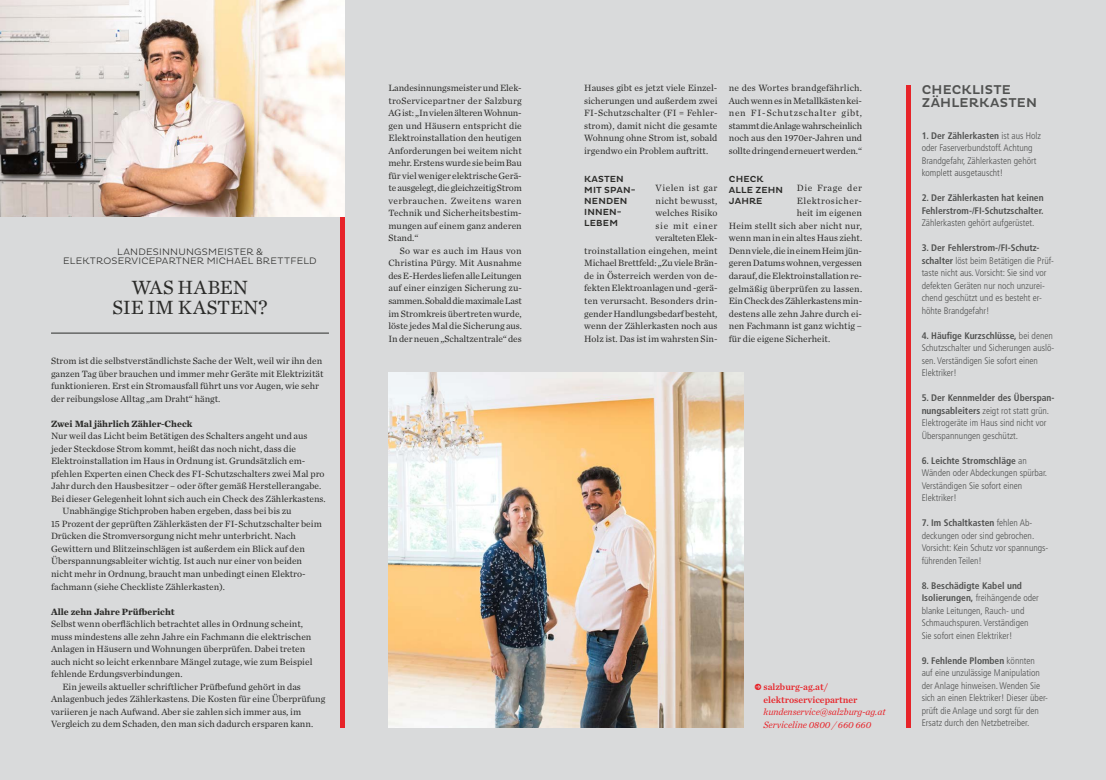
<style>
.page{position:relative;width:1106px;height:780px;background:#d9dadb}
.page>*{position:absolute;margin:0;border:0;box-sizing:border-box;transform-origin:0 0}
.t1{font:20px/20px "Chronicle Text G1";color:#2b2b29;text-align:center}
.t2{font:500 13px/13px "Pluto";letter-spacing:.015em;color:#515251}
.t3{font:9.5px/12.5px "Chronicle Text G1";color:#2b2b29;text-align:justify}
.t4{font:300 condensed 9.5px/12.5px "Frutiger";color:#515251}
.t5{font:300 9.5px/9.5px "Pluto";letter-spacing:.02em;color:#2b2b29;text-align:center}
.t6{font:700 condensed 9.5px/12.5px "Frutiger";color:#515251}
.t7{font:9.5px "Chronicle Text G1";letter-spacing:.02em;color:#2b2b29}
.t8{font:700 9.5px "Chronicle Text G1";color:#2b2b29}
.t9{font:italic 9.5px/12.5px "Chronicle Text G1";letter-spacing:-.005em;color:#e72329}
.t10{font:9.5px/12.5px "Chronicle Text G1 Semi";color:#e72329}
.t11{font:9.5px "Chronicle Text G1";letter-spacing:.05em;color:#2b2b29}
.t12{font:9.5px "Chronicle Text G1";letter-spacing:.06em;color:#2b2b29}
.t13{font:500 9px/11px "Pluto";letter-spacing:.015em;color:#2b2b29}
.s1{font-weight:700}
</style>
<div class="page">
<hr style="left:340px;top:85px;width:4px;height:642px;background:#e72329">
<img style="left:0;top:0;width:344px;height:217px">
<hr style="left:51px;top:333px;width:278px;height:1px;background:#2b2b29">
<hr style="left:906px;top:85px;width:4px;height:642px;background:#e72329">
<img style="left:388px;top:373px;width:355px;height:354px">
<p class="t5" style="left:63px;top:247px;width:255px">LANDESINNUNGSMEISTER &amp;<br>ELEKTROSERVICEPARTNER MICHAEL BRETTFELD</p>
<h1 class="t1" style="left:112px;top:276px;width:156px">WAS HABEN<br>SIE IM KASTEN?</h1>
<p class="t3" style="left:51px;top:354px;width:274px;text-align:left">Strom ist die selbstverständlichste Sache der Welt, weil wir ihn den ganzen Tag über brauchen und immer mehr Geräte mit Elektrizität funktionieren. Erst ein Stromausfall führt uns vor Augen, wie sehr der reibungslose Alltag „am Draht“ hängt.</p>
<p class="t8" style="left:51px;top:416px;width:143px">Zwei Mal jährlich Zähler-Check</p>
<p class="t3" style="left:51px;top:429px;width:258px">Nur weil das Licht beim Betätigen des Schalters angeht und aus</p>
<p class="t3" style="left:51px;top:442px;width:246px">jeder Steckdose Strom kommt, heißt das noch nicht, dass die</p>
<p class="t3" style="left:51px;top:454px;width:255px">Elektroinstallation im Haus in Ordnung ist. Grundsätzlich em-</p>
<p class="t3" style="left:51px;top:467px;width:275px">pfehlen Experten einen Check des FI-Schutzschalters zwei Mal pro</p>
<p class="t3" style="left:51px;top:479px;width:272px">Jahr durch den Hausbesitzer – oder öfter gemäß Herstellerangabe.</p>
<p class="t3" style="left:51px;top:492px;width:276px">Bei dieser Gelegenheit lohnt sich auch ein Check des Zählerkastens.</p>
<p class="t3" style="left:62px;top:504px;width:231px">Unabhängige Stichproben haben ergeben, dass bei bis zu</p>
<p class="t3" style="left:51px;top:517px;width:272px">15 Prozent der geprüften Zählerkästen der FI-Schutzschalter beim</p>
<p class="t3" style="left:51px;top:529px;width:246px">Drücken die Stromversorgung nicht mehr unterbricht. Nach</p>
<p class="t3" style="left:51px;top:542px;width:255px">Gewittern und Blitzeinschlägen ist außerdem ein Blick auf den</p>
<p class="t3" style="left:51px;top:554px;width:252px">Überspannungsableiter wichtig. Ist auch nur einer von beiden</p>
<p class="t3" style="left:51px;top:567px;width:256px">nicht mehr in Ordnung, braucht man unbedingt einen Elektro-</p>
<p class="t3" style="left:51px;top:579px;width:175px">fachmann (siehe Checkliste Zählerkasten).</p>
<p class="t8" style="left:51px;top:603px;width:125px">Alle zehn Jahre Prüfbericht</p>
<p class="t3" style="left:51px;top:617px;width:263px;text-align:left">Selbst wenn oberflächlich betrachtet alles in Ordnung scheint, muss mindestens alle zehn Jahre ein Fachmann die elektrischen Anlagen in Häusern und Wohnungen überprüfen. Dabei treten auch nicht so leicht erkennbare Mängel zutage, wie zum Beispiel fehlende Erdungsverbindungen.</p>
<p class="t3" style="left:51px;top:679px;width:276px;text-align:left;text-indent:11px">Ein jeweils aktueller schriftlicher Prüfbefund gehört in das Anlagenbuch jedes Zählerkastens. Die Kosten für eine Überprüfung variieren je nach Aufwand. Aber sie zahlen sich immer aus, im Vergleich zu dem Schaden, den man sich dadurch ersparen kann.</p>
<p class="t3" style="left:388px;top:81px;width:135px">Landesinnungsmeister und Elek&shy;troServicepartner der Salzburg AG ist: „In vielen älteren Wohnun&shy;gen und Häusern entspricht die Elektroinstallation den heutigen Anforderungen bei weitem nicht mehr. Erstens wurde sie beim Bau für viel weniger elektrische Gerä&shy;te ausgelegt, die gleichzeitig Strom verbrauchen. Zweitens waren Technik und Sicherheitsbestim&shy;mungen auf einem ganz anderen Stand.“</p>
<p class="t3" style="left:388px;top:244px;width:135px;text-indent:11px">So war es auch im Haus von Christina Pürgy. Mit Ausnahme des E-Herdes liefen alle Leitungen auf einer einzigen Sicherung zu&shy;sammen. Sobald die maximale Last im Stromkreis übertreten wurde, löste jedes Mal die Sicherung aus.<br>In der neuen „Schaltzentrale“ des</p>
<p class="t3" style="left:729px;top:81px;width:135px">ne des Wortes brandgefährlich.<br>Auch wenn es in Metallkästen kei&shy;nen FI-Schutzschalter gibt, stammt die Anlage wahrscheinlich noch aus den 1970er-Jahren und sollte dringend erneuert werden.“</p>
<p class="t12" style="left:797px;top:181px;width:67px">Die Frage der</p>
<p class="t11" style="left:797px;top:193px;width:67px">Elektrosicher-</p>
<p class="t3" style="left:797px;top:206px;width:67px">heit im eigenen</p>
<p class="t7" style="left:729px;top:218px;width:135px">Heim stellt sich aber nicht nur,</p>
<p class="t3" style="left:729px;top:231px;width:135px">wenn man in ein altes Haus zieht.</p>
<p class="t3" style="left:729px;top:244px;width:135px">Denn viele, die in einem Heim jün-</p>
<p class="t3" style="left:729px;top:256px;width:135px">geren Datums wohnen, vergessen</p>
<p class="t3" style="left:729px;top:269px;width:135px">darauf, die Elektroinstallation re-</p>
<p class="t7" style="left:729px;top:281px;width:135px">gelmäßig überprüfen zu lassen.</p>
<p class="t3" style="left:729px;top:294px;width:135px">Ein Check des Zählerkastens min-</p>
<p class="t3" style="left:729px;top:306px;width:135px">destens alle zehn Jahre durch ei-</p>
<p class="t3" style="left:729px;top:319px;width:135px">nen Fachmann ist ganz wichtig –</p>
<p class="t3" style="left:729px;top:331px;width:103px">für die eigene Sicherheit.</p>
<p class="t3" style="left:584px;top:81px;width:135px">Hauses gibt es jetzt viele Einzel&shy;sicherungen und außerdem zwei FI-Schutzschalter (FI = Fehler&shy;strom), damit nicht die gesamte Wohnung ohne Strom ist, sobald irgendwo ein Problem auftritt.</p>
<p class="t3" style="left:584px;top:181px;width:135px;text-align:right">Vielen ist gar<br>nicht bewusst,<br>welches Risiko<br>sie mit einer<br>veralteten Elek-<br>troinstallation eingehen, meint<br>Michael Brettfeld: „Zu viele Brän&shy;de in Österreich werden von de&shy;fekten Elektroanlagen und -gerä&shy;ten verursacht. Besonders drin&shy;gender Handlungsbedarf besteht, wenn der Zählerkasten noch aus<br>Holz ist. Das ist im wahrsten Sin-</p>
<p class="t13" style="left:584px;top:174px;width:53px">KASTEN<br>MIT SPAN-<br>NENDEN<br>INNEN-<br>LEBEM</p>
<p class="t13" style="left:729px;top:173px;width:56px">CHECK<br>ALLE ZEHN<br>JAHRE</p>
<p class="t10" style="left:763px;top:680px;width:95px;text-indent:-9px">● salzburg-ag.at/ elektroservicepartner</p>
<p class="t9" style="left:763px;top:705px;width:123px">kundenservice@salzburg-ag.at<br>Serviceline 0800 / 660 660</p>
<h2 class="t2" style="left:921px;top:83px;width:117px">CHECKLISTE<br>ZÄHLERKASTEN</h2>
<p class="t4" style="left:921px;top:129px;width:121px"><span class="s1">1. Der Zählerkasten</span> ist aus Holz oder Faserverbundstoff. Achtung<br>Brandgefahr, Zählerkasten gehört komplett ausgetauscht!</p>
<p class="t6" style="left:921px;top:191px;width:123px">2. Der Zählerkasten hat keinen<br>Fehlerstrom-/FI-Schutzschalter.</p>
<p class="t4" style="left:921px;top:217px;width:114px">Zählerkasten gehört aufgerüstet.</p>
<p class="t4" style="left:921px;top:242px;width:134px"><span class="s1">3. Der Fehlerstrom-/FI-Schutz&shy;schalter</span> löst beim Betätigen die Prüf&shy;taste nicht aus. Vorsicht: Sie sind vor defekten Geräten nur noch unzurei&shy;chend geschützt und es besteht er&shy;höhte Brandgefahr!</p>
<p class="t4" style="left:921px;top:329px;width:134px"><span class="s1">4. Häufige Kurzschlüsse,</span> bei denen<br>Schutzschalter und Sicherungen auslö&shy;sen. Verständigen Sie sofort einen<br>Elektriker!</p>
<p class="t4" style="left:921px;top:392px;width:134px"><span class="s1">5. Der Kennmelder des Überspan&shy;nungsableiters</span> zeigt rot statt grün.<br>Elektrogeräte im Haus sind nicht vor Überspannungen geschützt.</p>
<p class="t4" style="left:921px;top:454px;width:127px"><span class="s1">6. Leichte Stromschläge</span> an<br>Wänden oder Abdeckungen spürbar.<br>Verständigen Sie sofort einen<br>Elektriker!</p>
<p class="t4" style="left:921px;top:517px;width:128px"><span class="s1">7. Im Schaltkasten</span> fehlen Ab&shy;deckungen oder sind gebrochen.<br>Vorsicht: Kein Schutz vor spannungs&shy;führenden Teilen!</p>
<p class="t4" style="left:921px;top:579px;width:119px"><span class="s1">8. Beschädigte Kabel und<br>Isolierungen,</span> freihängende oder blanke Leitungen, Rauch- und<br>Schmauchspuren. Verständigen<br>Sie sofort einen Elektriker!</p>
<p class="t4" style="left:921px;top:654px;width:128px"><span class="s1">9. Fehlende Plomben</span> könnten auf eine unzulässige Manipulation der Anlage hinweisen. Wenden Sie sich an einen Elektriker! Dieser über&shy;prüft die Anlage und sorgt für den Ersatz durch den Netzbetreiber.</p>
</div>
